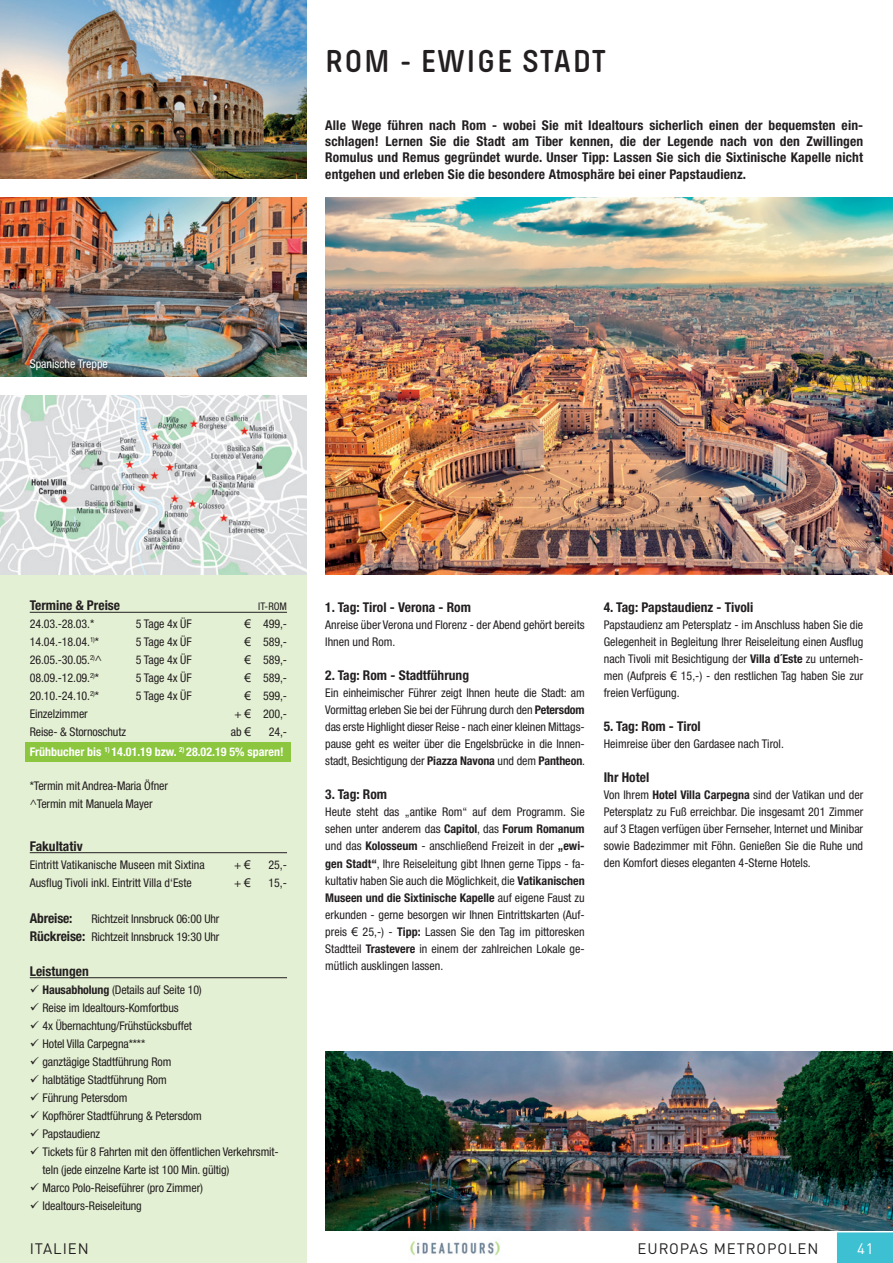
<style>
.page{position:relative;width:893px;height:1263px;background:#fff}
.page>*{position:absolute;margin:0;border:0;box-sizing:border-box;transform-origin:0 0}
.t1{font:600 33px "Pilcrow Soft";letter-spacing:.05em;color:#231f20}
.t2{font:15px "DINOT";letter-spacing:.06em;color:#231f20}
.t3{font:15px "DINOT";color:#fff}
.t4{font:700 condensed 13.5px/16.2px "Helvetica Neue";color:#231f20;text-align:justify}
.t5{font:condensed 12px/17px "Helvetica Neue";letter-spacing:-.01em;color:#231f20;text-align:justify}
.t6{font:700 condensed 12px "Helvetica Neue";color:#fff}
.t7{font:condensed 12px "Helvetica Neue";color:#fff}
.t8{font:condensed 10.5px "Helvetica Neue";color:#231f20}
.s1{font-family:"Arial";font-stretch:normal}
.s2{font-weight:700;font-size:13.5px}
.s3{font-weight:700}
</style>
<div class="page">
<div style="left:0;top:574px;width:306px;height:689px;background:#e4f0d4"></div>
<hr style="left:30px;top:612px;width:257px;height:1px;background:#231f20">
<hr style="left:30px;top:852px;width:257px;height:1px;background:#231f20">
<hr style="left:30px;top:977px;width:257px;height:1px;background:#231f20">
<img style="left:410px;top:1241px;width:90px;height:15px">
<div style="left:26px;top:742px;width:265px;height:19px;background:#8bc63e"></div>
<img style="left:325px;top:1051px;width:568px;height:179px">
<img style="left:325px;top:198px;width:568px;height:376px">
<img style="left:0;top:0;width:306px;height:179px">
<img style="left:0;top:198px;width:306px;height:178px">
<img style="left:0;top:395px;width:306px;height:179px">
<div style="left:837px;top:1232px;width:56px;height:31px;background:#3dc1d2"></div>
<h1 class="t1" style="left:325px;top:44px;width:281px">ROM - EWIGE STADT</h1>
<p class="t7" style="left:30px;top:357px;width:80px">Spanische Treppe</p>
<p class="t4" style="left:325px;top:117px;width:539px">Alle Wege führen nach Rom - wobei Sie mit Idealtours sicherlich einen der bequemsten ein&shy;schlagen! Lernen Sie die Stadt am Tiber kennen, die der Legende nach von den Zwillingen Romulus und Remus gegründet wurde. Unser Tipp: Lassen Sie sich die Sixtinische Kapelle nicht entgehen und erleben Sie die besondere Atmosphäre bei einer Papstaudienz.</p>
<p class="t4" style="left:30px;top:597px;width:92px">Termine &amp; Preise</p>
<p class="t8" style="left:258px;top:600px;width:30px">IT-ROM</p>
<p class="t5" style="left:30px;top:615px;width:66px">24.03.-28.03.*</p>
<p class="t5" style="left:136px;top:615px;width:57px">5 Tage 4x ÜF</p>
<p class="t5" style="left:244px;top:615px;width:44px"><span class="s1">€</span> 499,-</p>
<p class="t5" style="left:30px;top:633px;width:71px">14.04.-18.04.<sup>1)</sup>*</p>
<p class="t5" style="left:136px;top:633px;width:57px">5 Tage 4x ÜF</p>
<p class="t5" style="left:244px;top:633px;width:44px"><span class="s1">€</span> 589,-</p>
<p class="t5" style="left:30px;top:651px;width:74px">26.05.-30.05.<sup>2)</sup>^</p>
<p class="t5" style="left:136px;top:651px;width:57px">5 Tage 4x ÜF</p>
<p class="t5" style="left:244px;top:651px;width:44px"><span class="s1">€</span> 589,-</p>
<p class="t5" style="left:30px;top:669px;width:71px">08.09.-12.09.<sup>2)</sup>*</p>
<p class="t5" style="left:136px;top:669px;width:57px">5 Tage 4x ÜF</p>
<p class="t5" style="left:244px;top:669px;width:44px"><span class="s1">€</span> 589,-</p>
<p class="t5" style="left:30px;top:687px;width:71px">20.10.-24.10.<sup>2)</sup>*</p>
<p class="t5" style="left:136px;top:687px;width:57px">5 Tage 4x ÜF</p>
<p class="t5" style="left:244px;top:687px;width:44px"><span class="s1">€</span> 599,-</p>
<p class="t5" style="left:30px;top:705px;width:60px">Einzelzimmer</p>
<p class="t5" style="left:234px;top:705px;width:54px">+ <span class="s1">€</span> 200,-</p>
<p class="t5" style="left:30px;top:723px;width:98px">Reise- &amp; Stornoschutz</p>
<p class="t5" style="left:231px;top:723px;width:22px">ab <span class="s1">€</span></p>
<p class="t5" style="left:269px;top:723px;width:20px">24,-</p>
<p class="t6" style="left:30px;top:745px;width:255px">Frühbucher bis <sup>1)</sup> 14.01.19 bzw. <sup>2)</sup> 28.02.19 5% sparen!</p>
<p class="t5" style="left:30px;top:777px;width:140px;line-height:18px">*Termin mit Andrea-Maria Öfner ^Termin mit Manuela Mayer</p>
<p class="t4" style="left:30px;top:837px;width:54px">Fakultativ</p>
<p class="t5" style="left:30px;top:856px;width:176px">Eintritt Vatikanische Museen mit Sixtina</p>
<p class="t5" style="left:234px;top:856px;width:18px">+ <span class="s1">€</span></p>
<p class="t5" style="left:268px;top:856px;width:20px">25,-</p>
<p class="t5" style="left:30px;top:874px;width:164px">Ausflug Tivoli inkl. Eintritt Villa d‘Este</p>
<p class="t5" style="left:234px;top:874px;width:18px">+ <span class="s1">€</span></p>
<p class="t5" style="left:268px;top:874px;width:20px">15,-</p>
<p class="t4" style="left:30px;top:909px;width:44px">Abreise:</p>
<p class="t5" style="left:30px;top:909px;width:191px;line-height:18px;text-align:right">Richtzeit Innsbruck 06:00 Uhr<br><span class="s2">Rückreise:</span> Richtzeit Innsbruck 19:30 Uhr</p>
<p class="t4" style="left:30px;top:962px;width:60px">Leistungen</p>
<p class="t5" style="left:43px;top:980px;width:238px;line-height:18px;text-align:left"><span class="s3">Hausabholung</span> (Details auf Seite 10)<br>Reise im Idealtours-Komfortbus<br>4x Übernachtung/Frühstücksbuffet<br>Hotel Villa Carpegna****<br>ganztägige Stadtführung Rom<br>halbtätige Stadtführung Rom<br>Führung Petersdom<br>Kopfhörer Stadtführung &amp; Petersdom<br>Papstaudienz<br>Tickets für 8 Fahrten mit den öffentlichen Verkehrsmit&shy;teln (jede einzelne Karte ist 100 Min. gültig)<br>Marco Polo-Reiseführer (pro Zimmer)<br>Idealtours-Reiseleitung</p>
<p class="t4" style="left:325px;top:599px;width:147px">1. Tag: Tirol - Verona - Rom</p>
<p class="t5" style="left:325px;top:616px;width:261px">Anreise über Verona und Florenz - der Abend gehört bereits<br>Ihnen und Rom.</p>
<p class="t4" style="left:325px;top:667px;width:145px">2. Tag: Rom - Stadtführung</p>
<p class="t5" style="left:325px;top:685px;width:261px">Ein einheimischer Führer zeigt Ihnen heute die Stadt: am Vormittag erleben Sie bei der Führung durch den <span class="s3">Petersdom </span>das erste Highlight dieser Reise - nach einer kleinen Mittags&shy;pause geht es weiter über die Engelsbrücke in die Innen&shy;stadt, Besichtigung der <span class="s3">Piazza Navona</span> und dem <span class="s3">Pantheon</span>.</p>
<p class="t4" style="left:325px;top:786px;width:63px">3. Tag: Rom</p>
<p class="t5" style="left:325px;top:804px;width:261px">Heute steht das „antike Rom“ auf dem Programm. Sie sehen unter anderem das <span class="s3">Capitol</span>, das <span class="s3">Forum Romanum </span>und das <span class="s3">Kolosseum</span> - anschließend Freizeit in der <span class="s3">„ewi&shy;gen Stadt“</span>, Ihre Reiseleitung gibt Ihnen gerne Tipps - fa&shy;kultativ haben Sie auch die Möglichkeit, die <span class="s3">Vatikanischen Museen und die Sixtinische Kapelle</span> auf eigene Faust zu erkunden - gerne besorgen wir Ihnen Eintrittskarten (Auf&shy;preis <span class="s1">€</span> 25,-) - <span class="s3">Tipp:</span> Lassen Sie den Tag im pittoresken Stadtteil <span class="s3">Trastevere</span> in einem der zahlreichen Lokale ge&shy;mütlich ausklingen lassen.</p>
<p class="t4" style="left:604px;top:599px;width:151px">4. Tag: Papstaudienz - Tivoli</p>
<p class="t5" style="left:604px;top:616px;width:261px">Papstaudienz am Petersplatz - im Anschluss haben Sie die Gelegenheit in Begleitung Ihrer Reiseleitung einen Ausflug nach Tivoli mit Besichtigung der <span class="s3">Villa d´Este</span> zu unterneh&shy;men (Aufpreis <span class="s1">€</span> 15,-) - den restlichen Tag haben Sie zur freien Verfügung.</p>
<p class="t4" style="left:604px;top:718px;width:99px">5. Tag: Rom - Tirol</p>
<p class="t5" style="left:604px;top:736px;width:182px">Heimreise über den Gardasee nach Tirol.</p>
<p class="t4" style="left:604px;top:769px;width:47px">Ihr Hotel</p>
<p class="t5" style="left:604px;top:787px;width:261px">Von Ihrem <span class="s3">Hotel Villa Carpegna</span> sind der Vatikan und der Petersplatz zu Fuß erreichbar. Die insgesamt 201 Zimmer auf 3 Etagen verfügen über Fernseher, Internet und Minibar sowie Badezimmer mit Föhn. Genießen Sie die Ruhe und den Komfort dieses eleganten 4-Sterne Hotels.</p>
<p class="t2" style="left:30px;top:1237px;width:60px">ITALIEN</p>
<p class="t2" style="left:638px;top:1237px;width:182px">EUROPAS METROPOLEN</p>
<p class="t3" style="left:857px;top:1237px;width:18px">41</p>
</div>
